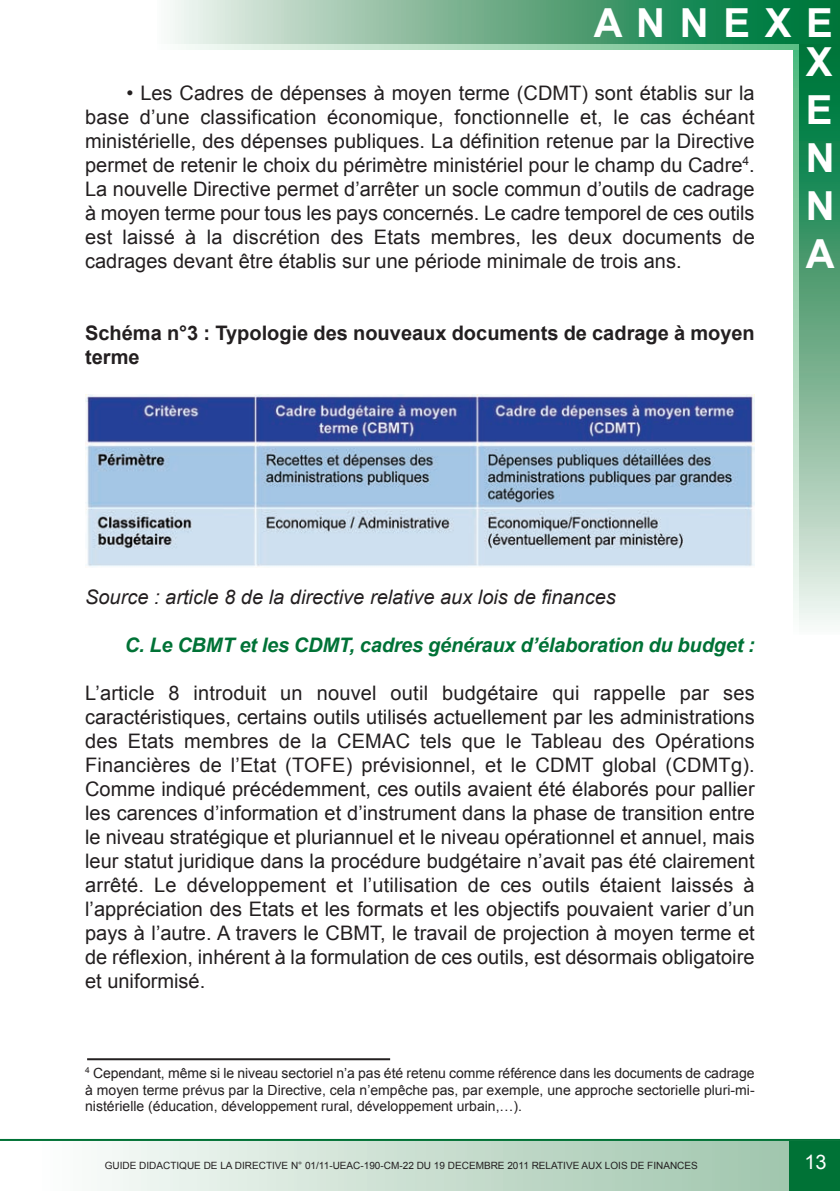
<style>
.page{position:relative;width:840px;height:1191px;background:#fff}
.page>*{position:absolute;margin:0;border:0;box-sizing:border-box;transform-origin:0 0}
.t1{font:700 40px/48px "Arial";color:#fff;text-align:right}
.t2{font:20px/24px "Arial";color:#231f20;text-align:justify}
.t3{font:700 20px/24px "Arial";color:#231f20}
.t4{font:italic 700 20px "Arial";letter-spacing:-.01em;color:#007236}
.t5{font:italic 20px "Arial";color:#231f20}
.t6{font:20px "Arial";color:#fff}
.t7{font:14px/16.8px "Arial";color:#231f20;text-align:justify}
.t8{font:10px "Arial";color:#231f20}
</style>
<div class="page">
<div style="left:42px;top:1141px;width:746px;height:50px;background:linear-gradient(to right,#fafdfb,#9fc4ac)"></div>
<hr style="left:0;top:1139px;width:839px;height:2px;background:#007236">
<div style="left:793px;top:27px;width:46px;height:607px;background:linear-gradient(to bottom,#4bb678,#fdfaf8)"></div>
<div style="left:157px;top:0;width:682px;height:50px;background:linear-gradient(to right,#fdfbf9,#54b87c)"></div>
<div style="left:799px;top:27px;width:40px;height:607px;background:linear-gradient(to bottom,#006725,#f2f1eb)"></div>
<div style="left:157px;top:0;width:682px;height:44px;background:linear-gradient(to right,#f3f2ec,#006c2c)"></div>
<div style="left:788px;top:1141px;width:51px;height:50px;background:#007236"></div>
<hr style="left:87px;top:1058px;width:303px;height:2px;background:#231f20">
<img style="left:85px;top:395px;width:669px;height:172px">
<h1 class="t1" style="left:593px;top:4px;width:240px;line-height:39px">A n n e x e x</h1>
<h1 class="t1" style="left:805px;top:86px;width:30px;text-align:justify">e n n A</h1>
<p class="t2" style="left:85px;top:81px;width:670px;text-indent:41px">• Les Cadres de dépenses à moyen terme (CDMT) sont établis sur la base d’une classification économique, fonctionnelle et, le cas échéant ministérielle, des dépenses publiques. La définition retenue par la Directive permet de retenir le choix du périmètre ministériel pour le champ du Cadre<sup>4</sup>.<br>La nouvelle Directive permet d’arrêter un socle commun d’outils de cadrage à moyen terme pour tous les pays concernés. Le cadre temporel de ces outils est laissé à la discrétion des Etats membres, les deux documents de cadrages devant être établis sur une période minimale de trois ans.</p>
<p class="t3" style="left:85px;top:321px;width:671px">Schéma n°3 : Typologie des nouveaux documents de cadrage à moyen terme</p>
<p class="t5" style="left:85px;top:586px;width:532px">Source : article 8 de la directive relative aux lois de finances</p>
<p class="t4" style="left:125px;top:634px;width:631px">C. Le CBMT et les CDMT, cadres généraux d’élaboration du budget :</p>
<p class="t2" style="left:85px;top:681px;width:670px">L’article 8 introduit un nouvel outil budgétaire qui rappelle par ses caractéristiques, certains outils utilisés actuellement par les administrations des Etats membres de la CEMAC tels que le Tableau des Opérations Financières de l’Etat (TOFE) prévisionnel, et le CDMT global (CDMTg).<br>Comme indiqué précédemment, ces outils avaient été élaborés pour pallier les carences d’information et d’instrument dans la phase de transition entre le niveau stratégique et pluriannuel et le niveau opérationnel et annuel, mais leur statut juridique dans la procédure budgétaire n’avait pas été clairement arrêté. Le développement et l’utilisation de ces outils étaient laissés à l’appréciation des Etats et les formats et les objectifs pouvaient varier d’un pays à l’autre. A travers le CBMT, le travail de projection à moyen terme et de réflexion, inhérent à la formulation de ces outils, est désormais obligatoire et uniformisé.</p>
<p class="t7" style="left:85px;top:1064px;width:670px"><sup>4</sup> Cependant, même si le niveau sectoriel n’a pas été retenu comme référence dans les documents de cadrage à moyen terme prévus par la Directive, cela n’empêche pas, par exemple, une approche sectorielle pluri-mi&shy;nistérielle (éducation, développement rural, développement urbain,…).</p>
<p class="t8" style="left:105px;top:1159px;width:594px">GUIDE DIDACTIQUE DE LA DIRECTIVE N° 01/11-UEAC-190-CM-22 DU 19 DECEMBRE 2011 RELATIVE AUX LOIS DE FINANCES</p>
<p class="t6" style="left:804px;top:1151px;width:24px">13</p>
</div>
